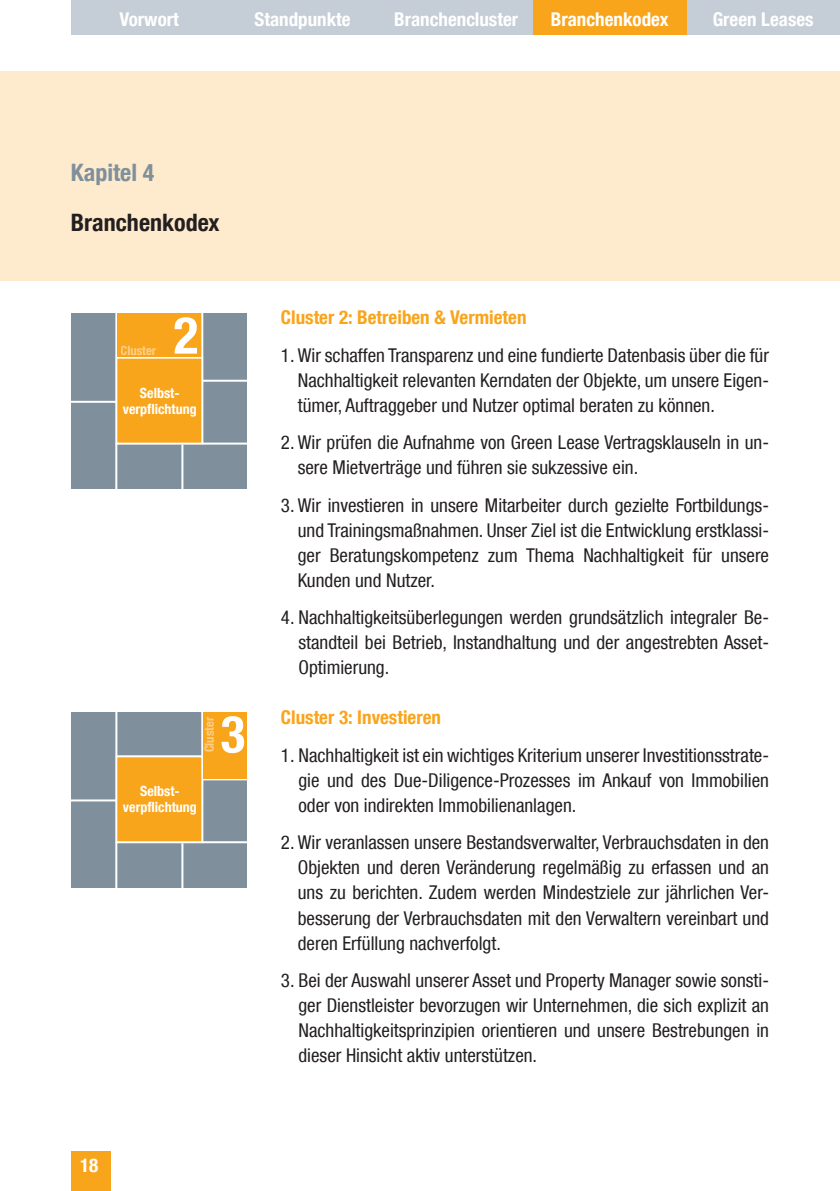
<style>
.page{position:relative;width:840px;height:1191px;background:#fff}
.page>*{position:absolute;margin:0;border:0;box-sizing:border-box;transform-origin:0 0}
.t1{font:700 condensed 51.2px "Helvetica Neue LT Com";color:#fff}
.t2{font:700 condensed 24px "Helvetica Neue LT Com";color:#231f20}
.t3{font:700 condensed 24px "Helvetica Neue LT Com";color:#7f909c}
.t4{font:condensed 19px/25px "Helvetica Neue LT Com";color:#231f20;text-align:justify}
.t5{font:700 condensed 19px "Helvetica Neue LT Com";color:#fff}
.t6{font:700 condensed 19px "Helvetica Neue LT Com";color:#f9a51b}
.t7{font:700 condensed 14px/16px "Helvetica Neue LT Com";color:#fff;text-align:center}
.t8{font:700 condensed 12.6px "Helvetica Neue LT Com";color:#fdcf8c}
</style>
<div class="page">
<div style="left:0;top:71px;width:839px;height:210px;background:#feeacc"></div>
<div style="left:71px;top:1151px;width:40px;height:40px;background:#f9a51b"></div>
<div style="left:71px;top:313px;width:176px;height:176px;background:#7f909c"></div>
<div style="left:115px;top:357px;width:88px;height:87px;background:#f9a51b;border:2px solid #fff"></div>
<hr style="left:115px;top:311px;width:2px;height:46px;background:#fff">
<hr style="left:115px;top:443px;width:2px;height:47px;background:#fff">
<hr style="left:201px;top:311px;width:2px;height:46px;background:#fff">
<hr style="left:181px;top:445px;width:2px;height:45px;background:#fff">
<hr style="left:202px;top:380px;width:45px;height:2px;background:#fff">
<hr style="left:71px;top:401px;width:45px;height:2px;background:#fff">
<hr style="left:202px;top:442px;width:46px;height:2px;background:#fff">
<div style="left:117px;top:313px;width:84px;height:44px;background:#f9a51b"></div>
<div style="left:71px;top:712px;width:176px;height:175px;background:#7f909c"></div>
<div style="left:115px;top:755px;width:88px;height:88px;background:#f9a51b;border:2px solid #fff"></div>
<hr style="left:115px;top:710px;width:2px;height:45px;background:#fff">
<hr style="left:115px;top:842px;width:2px;height:46px;background:#fff">
<hr style="left:201px;top:710px;width:2px;height:45px;background:#fff">
<hr style="left:181px;top:843px;width:2px;height:45px;background:#fff">
<hr style="left:202px;top:778px;width:45px;height:2px;background:#fff">
<hr style="left:71px;top:799px;width:45px;height:2px;background:#fff">
<hr style="left:202px;top:841px;width:46px;height:2px;background:#fff">
<div style="left:203px;top:712px;width:44px;height:66px;background:#f9a51b"></div>
<div style="left:72px;top:0;width:154px;height:34px;background:#c5ced6"></div>
<div style="left:226px;top:0;width:153px;height:34px;background:#c5ced6"></div>
<div style="left:379px;top:0;width:153px;height:34px;background:#c5ced6"></div>
<div style="left:686px;top:0;width:153px;height:34px;background:#c5ced6"></div>
<div style="left:532px;top:0;width:154px;height:34px;background:#f9a51b"></div>
<p class="t5" style="left:119px;top:8px;width:61px">Vorwort</p>
<p class="t5" style="left:254px;top:8px;width:98px">Standpunkte</p>
<p class="t5" style="left:394px;top:8px;width:125px">Branchencluster</p>
<p class="t5" style="left:550px;top:8px;width:119px">Branchenkodex</p>
<p class="t5" style="left:712px;top:8px;width:102px">Green Leases</p>
<p class="t3" style="left:71px;top:158px;width:85px">Kapitel 4</p>
<p class="t2" style="left:71px;top:208px;width:150px">Branchenkodex</p>
<h1 class="t1" style="left:173px;top:305px;width:26px">2</h1>
<p class="t7" style="left:123px;top:385px;width:75px">Selbst&shy;verpflichtung</p>
<p class="t8" style="left:120px;top:342px;width:37px">Cluster</p>
<p class="t8" style="left:202px;top:752px;width:37px;rotate:-90deg">Cluster</p>
<h1 class="t1" style="left:220px;top:703px;width:26px">3</h1>
<p class="t7" style="left:123px;top:783px;width:75px">Selbst&shy;verpflichtung</p>
<p class="t6" style="left:281px;top:306px;width:247px">Cluster 2: Betreiben &amp; Vermieten</p>
<p class="t4" style="left:297px;top:342px;width:472px;text-indent:-17px">1. Wir schaffen Transparenz und eine fundierte Datenbasis über die für Nachhaltigkeit relevanten Kerndaten der Objekte, um unsere Eigen&shy;tümer, Auftraggeber und Nutzer optimal beraten zu können.</p>
<p class="t4" style="left:297px;top:430px;width:472px;text-indent:-17px">2. Wir prüfen die Aufnahme von Green Lease Vertragsklauseln in un&shy;sere Mietverträge und führen sie sukzessive ein.</p>
<p class="t4" style="left:297px;top:492px;width:472px;text-indent:-17px">3. Wir investieren in unsere Mitarbeiter durch gezielte Fortbildungs&shy;und Trainingsmaßnahmen. Unser Ziel ist die Entwicklung erstklassi&shy;ger Beratungskompetenz zum Thema Nachhaltigkeit für unsere Kunden und Nutzer.</p>
<p class="t4" style="left:298px;top:605px;width:472px;text-indent:-18px">4. Nachhaltigkeitsüberlegungen werden grundsätzlich integraler Be&shy;standteil bei Betrieb, Instandhaltung und der angestrebten Asset-Optimierung.</p>
<p class="t6" style="left:281px;top:706px;width:161px">Cluster 3: Investieren</p>
<p class="t4" style="left:298px;top:742px;width:472px;text-indent:-18px">1. Nachhaltigkeit ist ein wichtiges Kriterium unserer Investitionsstrate&shy;gie und des Due-Diligence-Prozesses im Ankauf von Immobilien oder von indirekten Immobilienanlagen.</p>
<p class="t4" style="left:297px;top:830px;width:472px;text-indent:-17px">2. Wir veranlassen unsere Bestandsverwalter, Verbrauchsdaten in den Objekten und deren Veränderung regelmäßig zu erfassen und an uns zu berichten. Zudem werden Mindestziele zur jährlichen Ver&shy;besserung der Verbrauchsdaten mit den Verwaltern vereinbart und deren Erfüllung nachverfolgt.</p>
<p class="t4" style="left:298px;top:967px;width:472px;text-indent:-18px">3. Bei der Auswahl unserer Asset und Property Manager sowie sonsti&shy;ger Dienstleister bevorzugen wir Unternehmen, die sich explizit an Nachhaltigkeitsprinzipien orientieren und unsere Bestrebungen in dieser Hinsicht aktiv unterstützen.</p>
<p class="t5" style="left:80px;top:1153px;width:20px">18</p>
</div>
